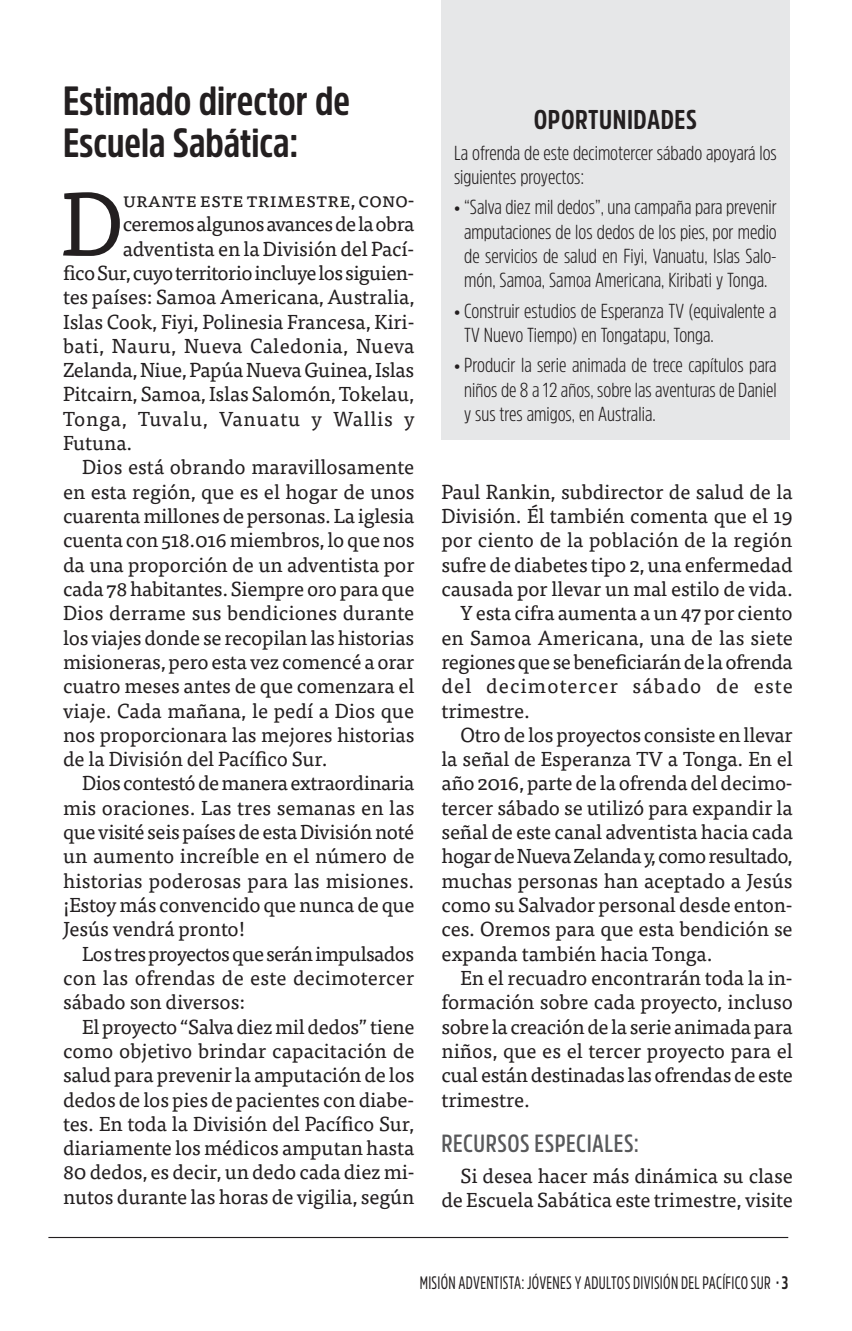
<style>
.page{position:relative;width:852px;height:1331px;background:#fff}
.page>*{position:absolute;margin:0;border:0;box-sizing:border-box;transform-origin:0 0}
.t1{font:90.23px "Tisa OT";color:#231f20}
.t2{font:700 40.5px/41.9px "Amsi Pro Cond";color:#231f20}
.t3{font:700 27px "Amsi Pro Cond";letter-spacing:.02em;color:#231f20}
.t4{font:600 24.75px "Amsi Pro Cond";letter-spacing:.02em;color:#58595b}
.t5{font:20.25px/24.3px "Tisa OT";letter-spacing:-.01em;color:#231f20;text-align:right}
.t6{font:300 20.25px/24.3px "Amsi Pro Cond";color:#231f20}
.t7{font:18px "Amsi Pro Cond";letter-spacing:.02em;color:#231f20;scale:.85 1}
.s1{font-weight:700}
</style>
<div class="page">
<div style="left:441px;top:0;width:349px;height:440px;background:#e6e7e8"></div>
<hr style="left:48px;top:1236px;width:740px;height:1px;background:#231f20">
<h2 class="t2" style="left:63px;top:82px;width:288px">Estimado director de<br>Escuela Sabática:</h2>
<h1 class="t1" style="left:60px;top:180px;width:64px">D</h1>
<p class="t5" style="left:123px;top:189px;width:293px">urante este trimestre, cono-</p>
<p class="t5" style="left:123px;top:213px;width:293px">ceremos algunos avances de la obra</p>
<p class="t5" style="left:123px;top:237px;width:293px">adventista en la División del Pací-</p>
<p class="t5" style="left:63px;top:262px;width:353px">fico Sur, cuyo territorio incluye los siguien-</p>
<p class="t5" style="left:63px;top:286px;width:353px">tes países: Samoa Americana, Australia,</p>
<p class="t5" style="left:63px;top:310px;width:353px">Islas Cook, Fiyi, Polinesia Francesa, Kiri-</p>
<p class="t5" style="left:63px;top:335px;width:353px">bati, Nauru, Nueva Caledonia, Nueva</p>
<p class="t5" style="left:63px;top:359px;width:353px">Zelanda, Niue, Papúa Nueva Guinea, Islas</p>
<p class="t5" style="left:63px;top:383px;width:353px">Pitcairn, Samoa, Islas Salomón, Tokelau,</p>
<p class="t5" style="left:63px;top:407px;width:353px">Tonga, Tuvalu, Vanuatu y Wallis y</p>
<p class="t5" style="left:63px;top:432px;width:71px">Futuna.</p>
<p class="t5" style="left:82px;top:456px;width:334px">Dios está obrando maravillosamente</p>
<p class="t5" style="left:63px;top:480px;width:353px">en esta región, que es el hogar de unos</p>
<p class="t5" style="left:63px;top:505px;width:353px">cuarenta millones de personas. La iglesia</p>
<p class="t5" style="left:63px;top:529px;width:353px">cuenta con 518.016 miembros, lo que nos</p>
<p class="t5" style="left:63px;top:553px;width:353px">da una proporción de un adventista por</p>
<p class="t5" style="left:63px;top:578px;width:353px">cada 78 habitantes. Siempre oro para que</p>
<p class="t5" style="left:63px;top:602px;width:353px">Dios derrame sus bendiciones durante</p>
<p class="t5" style="left:63px;top:626px;width:353px">los viajes donde se recopilan las historias</p>
<p class="t5" style="left:63px;top:650px;width:353px">misioneras, pero esta vez comencé a orar</p>
<p class="t5" style="left:63px;top:675px;width:353px">cuatro meses antes de que comenzara el</p>
<p class="t5" style="left:63px;top:699px;width:353px">viaje. Cada mañana, le pedí a Dios que</p>
<p class="t5" style="left:63px;top:723px;width:353px">nos proporcionara las mejores historias</p>
<p class="t5" style="left:63px;top:748px;width:266px">de la División del Pacífico Sur.</p>
<p class="t5" style="left:82px;top:772px;width:334px">Dios contestó de manera extraordinaria</p>
<p class="t5" style="left:63px;top:796px;width:353px">mis oraciones. Las tres semanas en las</p>
<p class="t5" style="left:63px;top:821px;width:353px">que visité seis países de esta División noté</p>
<p class="t5" style="left:63px;top:845px;width:353px">un aumento increíble en el número de</p>
<p class="t5" style="left:63px;top:869px;width:353px">historias poderosas para las misiones.</p>
<p class="t5" style="left:63px;top:893px;width:353px">¡Estoy más convencido que nunca de que</p>
<p class="t5" style="left:63px;top:918px;width:184px">Jesús vendrá pronto!</p>
<p class="t5" style="left:82px;top:942px;width:333px">Los tres proyectos que serán impulsados</p>
<p class="t5" style="left:63px;top:966px;width:353px">con las ofrendas de este decimotercer</p>
<p class="t5" style="left:63px;top:991px;width:184px">sábado son diversos:</p>
<p class="t5" style="left:82px;top:1015px;width:334px">El proyecto “Salva diez mil dedos” tiene</p>
<p class="t5" style="left:63px;top:1039px;width:353px">como objetivo brindar capacitación de</p>
<p class="t5" style="left:63px;top:1064px;width:353px">salud para prevenir la amputación de los</p>
<p class="t5" style="left:63px;top:1088px;width:353px">dedos de los pies de pacientes con diabe-</p>
<p class="t5" style="left:63px;top:1112px;width:353px">tes. En toda la División del Pacífico Sur,</p>
<p class="t5" style="left:63px;top:1136px;width:353px">diariamente los médicos amputan hasta</p>
<p class="t5" style="left:63px;top:1161px;width:353px">80 dedos, es decir, un dedo cada diez mi-</p>
<p class="t5" style="left:63px;top:1185px;width:353px">nutos durante las horas de vigilia, según</p>
<h3 class="t3" style="left:534px;top:110px;width:165px">OPORTUNIDADES</h3>
<p class="t6" style="left:454px;top:141px;width:324px">La ofrenda de este decimotercer sábado apoyará los siguientes proyectos:</p>
<p class="t6" style="left:454px;top:196px;width:324px;text-align:center">• “Salva diez mil dedos”, una campaña para prevenir amputaciones de los dedos de los pies, por medio de servicios de salud en Fiyi, Vanuatu, Islas Salo&shy;món, Samoa, Samoa Americana, Kiribati y Tonga.</p>
<p class="t6" style="left:464px;top:299px;width:314px;text-indent:-10px">• Construir estudios de Esperanza TV (equivalente a<br>TV Nuevo Tiempo) en Tongatapu, Tonga.</p>
<p class="t6" style="left:464px;top:354px;width:314px;text-align:justify;text-indent:-10px">• Producir la serie animada de trece capítulos para niños de 8 a 12 años, sobre las aventuras de Daniel y sus tres amigos, en Australia.</p>
<p class="t5" style="left:441px;top:480px;width:353px">Paul Rankin, subdirector de salud de la</p>
<p class="t5" style="left:441px;top:505px;width:353px">División. Él también comenta que el 19</p>
<p class="t5" style="left:441px;top:529px;width:353px">por ciento de la población de la región</p>
<p class="t5" style="left:441px;top:553px;width:353px">sufre de diabetes tipo 2, una enfermedad</p>
<p class="t5" style="left:441px;top:578px;width:353px">causada por llevar un mal estilo de vida.</p>
<p class="t5" style="left:461px;top:602px;width:334px">Y esta cifra aumenta a un 47 por ciento</p>
<p class="t5" style="left:441px;top:626px;width:353px">en Samoa Americana, una de las siete</p>
<p class="t5" style="left:441px;top:650px;width:353px">regiones que se beneficiarán de la ofrenda</p>
<p class="t5" style="left:441px;top:675px;width:353px">del decimotercer sábado de este</p>
<p class="t5" style="left:441px;top:699px;width:90px">trimestre.</p>
<p class="t5" style="left:461px;top:723px;width:334px">Otro de los proyectos consiste en llevar</p>
<p class="t5" style="left:441px;top:748px;width:353px">la señal de Esperanza TV a Tonga. En el</p>
<p class="t5" style="left:441px;top:772px;width:353px">año 2016, parte de la ofrenda del decimo-</p>
<p class="t5" style="left:441px;top:796px;width:353px">tercer sábado se utilizó para expandir la</p>
<p class="t5" style="left:441px;top:821px;width:353px">señal de este canal adventista hacia cada</p>
<p class="t5" style="left:441px;top:845px;width:353px">hogar de Nueva Zelanda y, como resultado,</p>
<p class="t5" style="left:441px;top:869px;width:353px">muchas personas han aceptado a Jesús</p>
<p class="t5" style="left:441px;top:893px;width:353px">como su Salvador personal desde enton-</p>
<p class="t5" style="left:441px;top:918px;width:353px">ces. Oremos para que esta bendición se</p>
<p class="t5" style="left:441px;top:942px;width:273px">expanda también hacia Tonga.</p>
<p class="t5" style="left:461px;top:966px;width:334px">En el recuadro encontrarán toda la in-</p>
<p class="t5" style="left:441px;top:991px;width:353px">formación sobre cada proyecto, incluso</p>
<p class="t5" style="left:441px;top:1015px;width:353px">sobre la creación de la serie animada para</p>
<p class="t5" style="left:441px;top:1039px;width:353px">niños, que es el tercer proyecto para el</p>
<p class="t5" style="left:441px;top:1064px;width:353px">cual están destinadas las ofrendas de este</p>
<p class="t5" style="left:441px;top:1088px;width:90px">trimestre.</p>
<p class="t4" style="left:442px;top:1134px;width:199px">RECURSOS ESPECIALES:</p>
<p class="t5" style="left:441px;top:1164px;width:353px">Si desea hacer más dinámica su clase de Escuela Sabática este trimestre, visite</p>
<p class="t7" style="left:420px;top:1276px;width:435px">MISIÓN ADVENTISTA: JÓVENES Y ADULTOS DIVISIÓN DEL PACÍFICO SUR <span class="s1">· 3</span></p>
</div>
